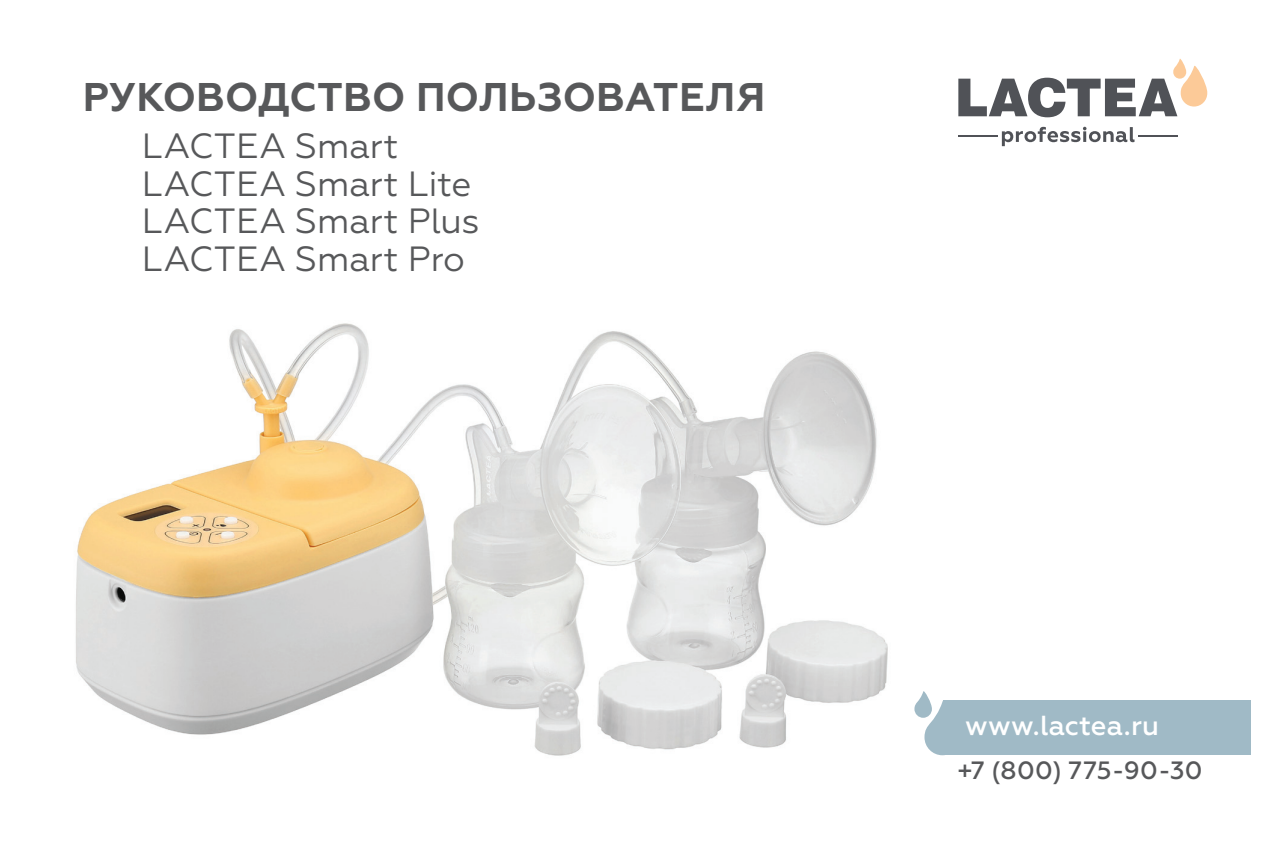
<style>
.page{position:relative;width:1276px;height:851px;background:#fff}
.page>*{position:absolute;margin:0;border:0;box-sizing:border-box;transform-origin:0 0}
.t1{font:700 40px "Geometria";letter-spacing:.005em;color:#57585a}
.t2{font:35px/37.5px "Geometria";color:#57585a}
.t3{font:500 27.5px "Geometria";color:#fff}
.t4{font:500 25px "Geometria";letter-spacing:.015em;color:#57585a}
</style>
<div class="page">
<img style="left:75px;top:323px;width:813px;height:433px">
<svg style="left:914px;top:691px;width:29px;height:64px"></svg>
<div style="left:943px;top:700px;width:308px;height:55px;background:#a0bac6"></div>
<svg style="left:958px;top:58px;width:249px;height:59px"></svg>
<hr style="left:958px;top:135px;width:40px;height:2px;background:#505257">
<hr style="left:1138px;top:135px;width:39px;height:2px;background:#505257">
<svg style="left:1002px;top:127px;width:132px;height:19px"></svg>
<p class="t1" style="left:83px;top:74px;width:684px">РУКОВОДСТВО ПОЛЬЗОВАТЕЛЯ</p>
<p class="t2" style="left:142px;top:127px;width:339px">LACTEA Smart<br>LACTEA Smart Lite<br>LACTEA Smart Plus<br>LACTEA Smart Pro</p>
<p class="t3" style="left:965px;top:709px;width:195px">www.lactea.ru</p>
<p class="t4" style="left:957px;top:755px;width:247px">+7 (800) 775-90-30</p>
</div>
